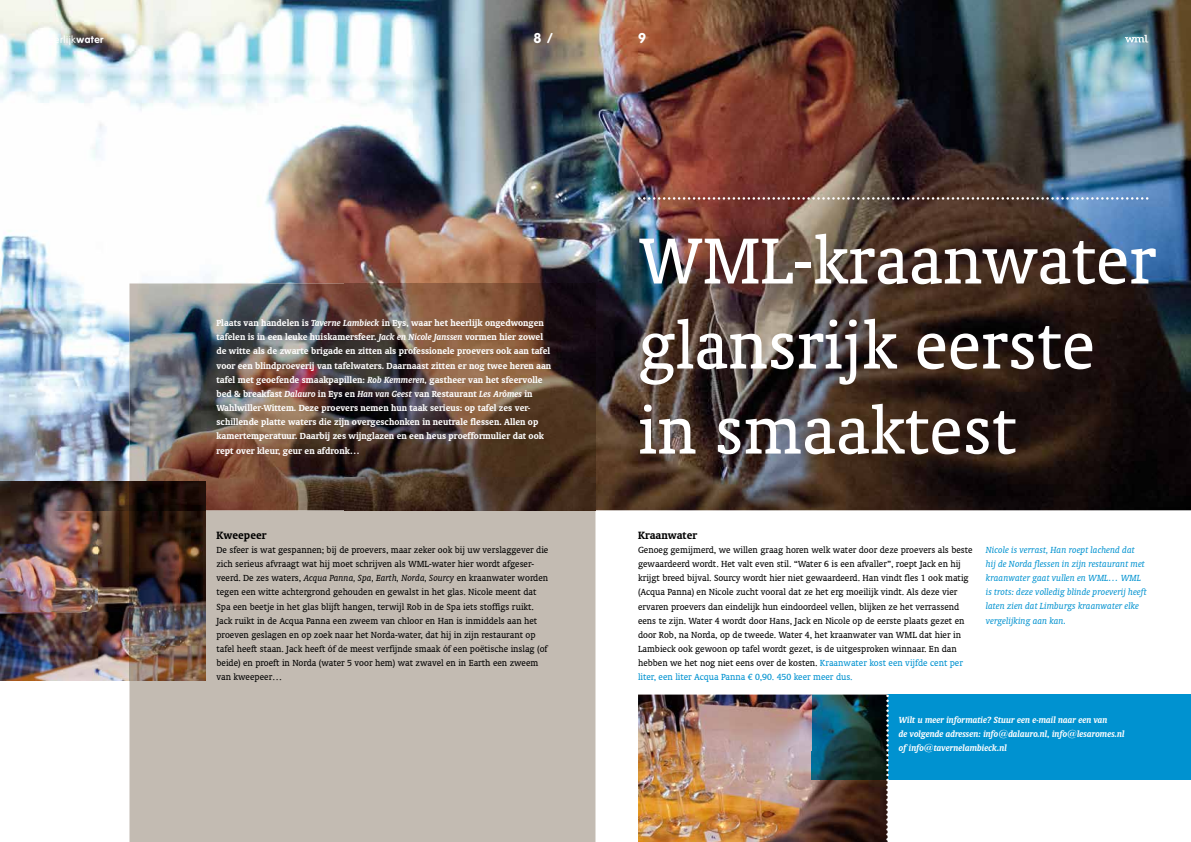
<style>
.page{position:relative;width:1191px;height:842px;background:#fff}
.page>*{position:absolute;margin:0;border:0;box-sizing:border-box;transform-origin:0 0}
.t1{font:74px/85px "Oranda BT";color:#fff}
.t2{font:700 14px "VAG Rounded";color:#fff}
.t3{font:700 12px "Oranda BT";color:#000}
.t4{font:10px/14.2px "Oranda BT";color:#000}
.t5{font:700 10px/14.2px "Oranda BT";color:#fff}
.t6{font:italic 10px/14.2px "Oranda BT";color:#0092d0}
.t7{font:italic 700 10px/14.2px "Oranda BT";color:#fff}
.t8{font:300 10px "VAG Rounded";letter-spacing:.05em;color:#fff}
.s1{font-weight:700}
.s2{font-style:italic}
.s3{color:#0092d0}
</style>
<div class="page">
<img style="left:638px;top:694px;width:248px;height:148px">
<div style="left:887px;top:694px;width:304px;height:86px;background:#0092d0"></div>
<img style="left:812px;top:694px;width:74px;height:86px">
<img style="left:0;top:0;width:1191px;height:510px">
<div style="left:129px;top:510px;width:466px;height:332px;background:#c3bbb2"></div>
<img style="left:129px;top:283px;width:466px;height:227px">
<img style="left:0;top:482px;width:205px;height:198px">
<svg style="left:886px;top:694px;width:2px;height:148px"></svg>
<svg style="left:638px;top:197px;width:510px;height:3px;background:#988a8b"></svg>
<svg style="left:1125px;top:35px;width:23px;height:8px"></svg>
<p class="t8" style="left:43px;top:33px;width:63px"><span class="s1">h</span>eerlijk<span class="s1">water</span></p>
<h2 class="t2" style="left:533px;top:29px;width:21px">8 /</h2>
<h2 class="t2" style="left:638px;top:29px;width:10px">9</h2>
<p class="t5" style="left:216px;top:316px;width:336px">Plaats van handelen is <span class="s2">Taverne Lambieck</span> in Eys, waar het heerlijk ongedwongen tafelen is in een leuke huiskamersfeer. <span class="s2">Jack en Nicole Janssen</span> vormen hier zowel de witte als de zwarte brigade en zitten als professionele proevers ook aan tafel voor een blindproeverij van tafelwaters. Daarnaast zitten er nog twee heren aan tafel met geoefende smaakpapillen: <span class="s2">Rob Kemmeren,</span> gastheer van het sfeervolle bed &amp; breakfast <span class="s2">Dalauro</span> in Eys en <span class="s2">Han van Geest</span> van Restaurant <span class="s2">Les Arômes</span> in Wahlwiller-Wittem. Deze proevers nemen hun taak serieus: op tafel zes ver&shy;schillende platte waters die zijn overgeschonken in neutrale flessen. Allen op kamertemperatuur. Daarbij zes wijnglazen en een heus proefformulier dat ook rept over kleur, geur en afdronk…</p>
<h1 class="t1" style="left:638px;top:217px;width:519px">WML-kraanwater glansrijk eerste in smaaktest</h1>
<p class="t3" style="left:216px;top:528px;width:52px">Kweepeer</p>
<p class="t4" style="left:216px;top:542px;width:333px">De sfeer is wat gespannen; bij de proevers, maar zeker ook bij uw verslaggever die zich serieus afvraagt wat hij moet schrijven als WML-water hier wordt afgeser&shy;veerd. De zes waters, <span class="s2">Acqua Panna, Spa, Earth, Norda, Sourcy</span> en kraanwater worden tegen een witte achtergrond gehouden en gewalst in het glas. Nicole meent dat Spa een beetje in het glas blijft hangen, terwijl Rob in de Spa iets stoffigs ruikt.<br>Jack ruikt in de Acqua Panna een zweem van chloor en Han is inmiddels aan het proeven geslagen en op zoek naar het Norda-water, dat hij in zijn restaurant op tafel heeft staan. Jack heeft óf de meest verfijnde smaak óf een poëtische inslag (of beide) en proeft in Norda (water 5 voor hem) wat zwavel en in Earth een zweem van kweepeer…</p>
<p class="t6" style="left:986px;top:542px;width:162px">Nicole is verrast, Han roept lachend dat hij de Norda flessen in zijn restaurant met kraanwater gaat vullen en WML… WML is trots: deze volledig blinde proeverij heeft laten zien dat Limburgs kraanwater elke vergelijking aan kan.</p>
<p class="t7" style="left:899px;top:712px;width:227px">Wilt u meer informatie? Stuur een e-mail naar een van<br>de volgende adressen: info@dalauro.nl, info@lesaromes.nl of info@tavernelambieck.nl</p>
<p class="t3" style="left:638px;top:528px;width:61px">Kraanwater</p>
<p class="t4" style="left:638px;top:542px;width:336px">Genoeg gemijmerd, we willen graag horen welk water door deze proevers als beste gewaardeerd wordt. Het valt even stil. “Water 6 is een afvaller”, roept Jack en hij krijgt breed bijval. Sourcy wordt hier niet gewaardeerd. Han vindt fles 1 ook matig (Acqua Panna) en Nicole zucht vooral dat ze het erg moeilijk vindt. Als deze vier ervaren proevers dan eindelijk hun eindoordeel vellen, blijken ze het verrassend eens te zijn. Water 4 wordt door Hans, Jack en Nicole op de eerste plaats gezet en door Rob, na Norda, op de tweede. Water 4, het kraanwater van WML dat hier in Lambieck ook gewoon op tafel wordt gezet, is de uitgesproken winnaar. En dan hebben we het nog niet eens over de kosten. <span class="s3">Kraanwater kost een vijfde cent per liter, een liter Acqua Panna € 0,90. 450 keer meer dus.</span></p>
</div>
